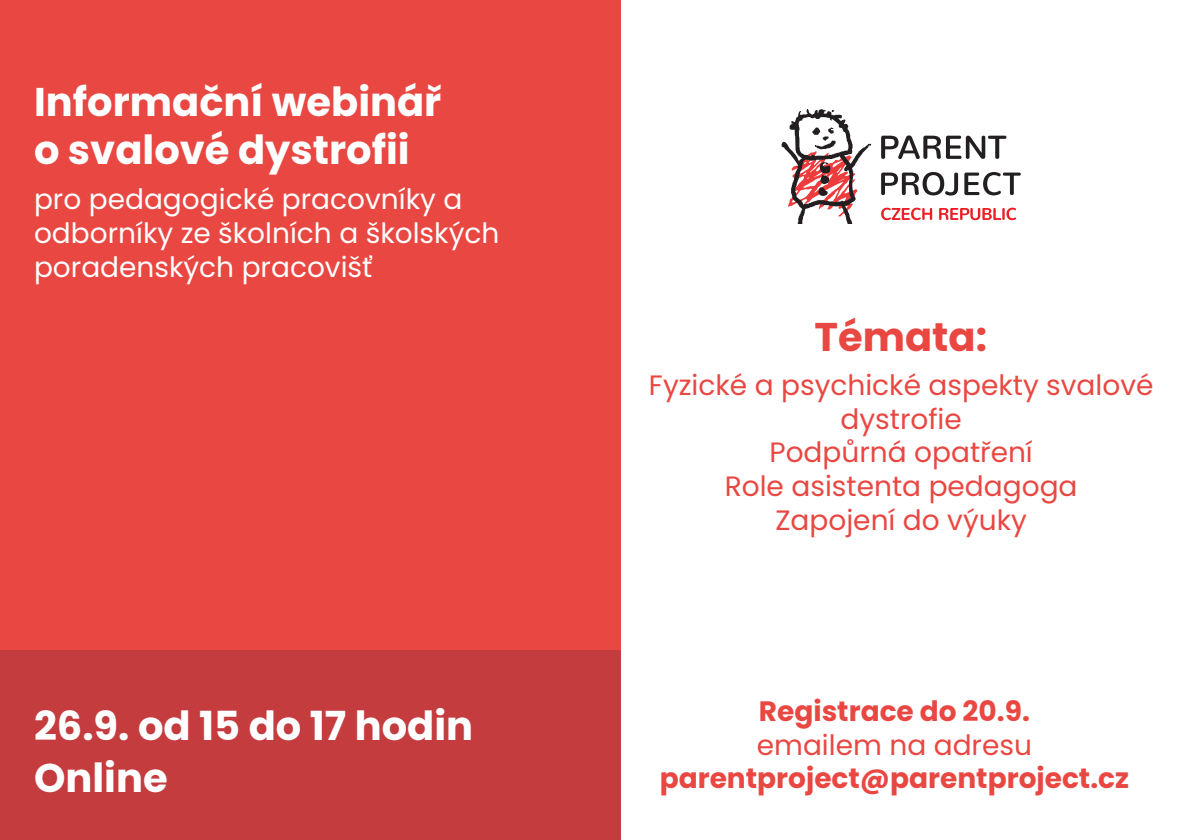
<style>
.page{position:relative;width:1191px;height:840px;background:#fff}
.page>*{position:absolute;margin:0;border:0;box-sizing:border-box;transform-origin:0 0}
.t1{font:700 40px/52.2px "Poppins";color:#fff}
.t2{font:700 40px "Poppins";color:#e94742}
.t3{font:28px/33.6px "Poppins";color:#e94742;text-align:center}
.t4{font:28px/33.6px "Poppins";color:#fff}
.t5{font:700 28px "Poppins";color:#e94742}
</style>
<div class="page">
<div style="left:0;top:0;width:620px;height:650px;background:#e94742"></div>
<div style="left:0;top:650px;width:620px;height:189px;background:#c53c3f"></div>
<svg style="left:881px;top:135px;width:125px;height:24px"></svg>
<svg style="left:964px;top:172px;width:56px;height:23px"></svg>
<svg style="left:881px;top:172px;width:77px;height:23px"></svg>
<svg style="left:881px;top:207px;width:135px;height:13px"></svg>
<svg style="left:781px;top:109px;width:91px;height:114px"></svg>
<h1 class="t1" style="left:34px;top:78px;width:409px;line-height:48px">Informační webinář o svalové dystrofii</h1>
<p class="t4" style="left:34px;top:183px;width:467px">pro pedagogické pracovníky a odborníky ze školních a školských poradenských pracovišť</p>
<h1 class="t1" style="left:34px;top:699px;width:440px">26.9. od 15 do 17 hodin<br>Online</h1>
<h1 class="t2" style="left:814px;top:314px;width:174px">Témata:</h1>
<p class="t3" style="left:649px;top:368px;width:506px">Fyzické a psychické aspekty svalové dystrofie<br>Podpůrná opatření<br>Role asistenta pedagoga<br>Zapojení do výuky</p>
<p class="t5" style="left:759px;top:694px;width:272px">Registrace do 20.9.</p>
<p class="t3" style="left:757px;top:728px;width:277px">emailem na adresu</p>
<p class="t5" style="left:659px;top:762px;width:471px">parentproject@parentproject.cz</p>
</div>
